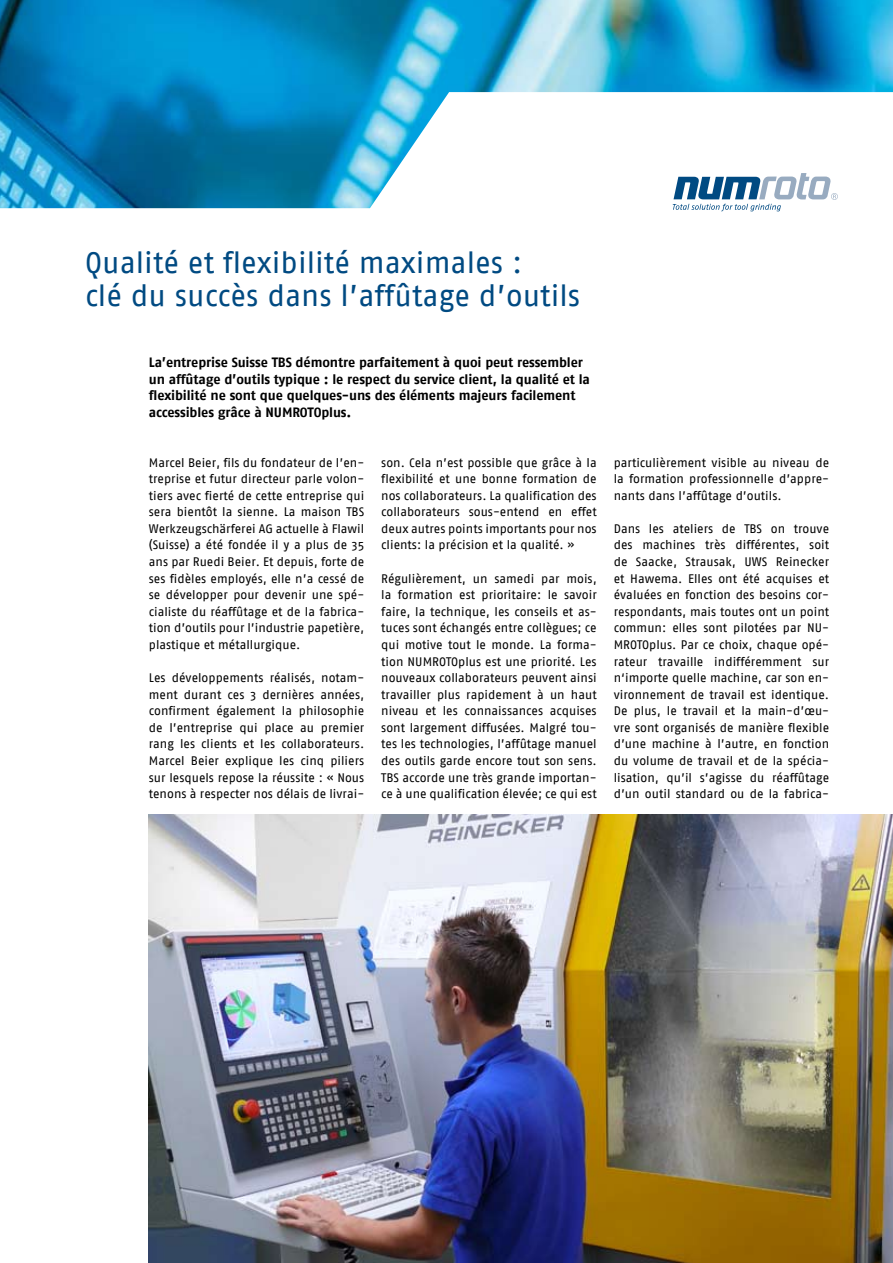
<style>
.page{position:relative;width:893px;height:1263px;background:#fff}
.page>*{position:absolute;margin:0;border:0;box-sizing:border-box;transform-origin:0 0}
.t1{font:30px/33px "Fago No";color:#004a82}
.t2{font:700 13.5px/16.6px "Fago No";letter-spacing:-.01em;color:#000}
.t3{font:12.3px/16.6px "Fago No";color:#000;text-align:justify}
</style>
<div class="page">
<img style="left:0;top:0;width:893px;height:208px">
<svg style="left:673px;top:173px;width:165px;height:38px"></svg>
<img style="left:149px;top:815px;width:744px;height:448px">
<h1 class="t1" style="left:85px;top:245px;width:497px">Qualité et flexibilité maximales :<br>clé du succès dans l’affûtage d’outils</h1>
<p class="t2" style="left:149px;top:354px;width:443px">La’entreprise Suisse TBS démontre parfaitement à quoi peut ressembler un affûtage d’outils typique : le respect du service client, la qualité et la flexibilité ne sont que quelques-uns des éléments majeurs facilement accessibles grâce à NUMROTOplus.</p>
<p class="t3" style="left:149px;top:454px;width:217px">Marcel Beier, fils du fondateur de l’en&shy;treprise et futur directeur parle volon&shy;tiers avec fierté de cette entreprise qui sera bientôt la sienne. La maison TBS Werkzeugschärferei AG actuelle à Flawil (Suisse) a été fondée il y a plus de 35 ans par Ruedi Beier. Et depuis, forte de ses fidèles employés, elle n’a cessé de se développer pour devenir une spé&shy;cialiste du réaffûtage et de la fabrica&shy;tion d’outils pour l’industrie papetière, plastique et métallurgique.</p>
<p class="t3" style="left:149px;top:669px;width:217px">Les développements réalisés, notam&shy;ment durant ces 3 dernières années, confirment également la philosophie de l’entreprise qui place au premier rang les clients et les collaborateurs.<br>Marcel Beier explique les cinq piliers sur lesquels repose la réussite : « Nous tenons à respecter nos délais de livrai-</p>
<p class="t3" style="left:381px;top:454px;width:217px">son. Cela n’est possible que grâce à la flexibilité et une bonne formation de nos collaborateurs. La qualification des collaborateurs sous-entend en effet deux autres points importants pour nos clients: la précision et la qualité. »</p>
<p class="t3" style="left:381px;top:570px;width:217px">Régulièrement, un samedi par mois, la formation est prioritaire: le savoir faire, la technique, les conseils et as&shy;tuces sont échangés entre collègues; ce qui motive tout le monde. La forma&shy;tion NUMROTOplus est une priorité. Les nouveaux collaborateurs peuvent ainsi travailler plus rapidement à un haut niveau et les connaissances acquises sont largement diffusées. Malgré tou&shy;tes les technologies, l’affûtage manuel des outils garde encore tout son sens.<br>TBS accorde une très grande importan&shy;ce à une qualification élevée; ce qui est</p>
<p class="t3" style="left:614px;top:454px;width:217px">particulièrement visible au niveau de la formation professionnelle d’appre&shy;nants dans l’affûtage d’outils.</p>
<p class="t3" style="left:614px;top:520px;width:217px">Dans les ateliers de TBS on trouve des machines très différentes, soit de Saacke, Strausak, UWS Reinecker et Hawema. Elles ont été acquises et évaluées en fonction des besoins cor&shy;respondants, mais toutes ont un point commun: elles sont pilotées par NU-MROTOplus. Par ce choix, chaque opé&shy;rateur travaille indifféremment sur n‘importe quelle machine, car son en&shy;vironnement de travail est identique.<br>De plus, le travail et la main-d’œu&shy;vre sont organisés de manière flexible d’une machine à l’autre, en fonction du volume de travail et de la spécia&shy;lisation, qu’il s’agisse du réaffûtage d’un outil standard ou de la fabrica-</p>
</div>
